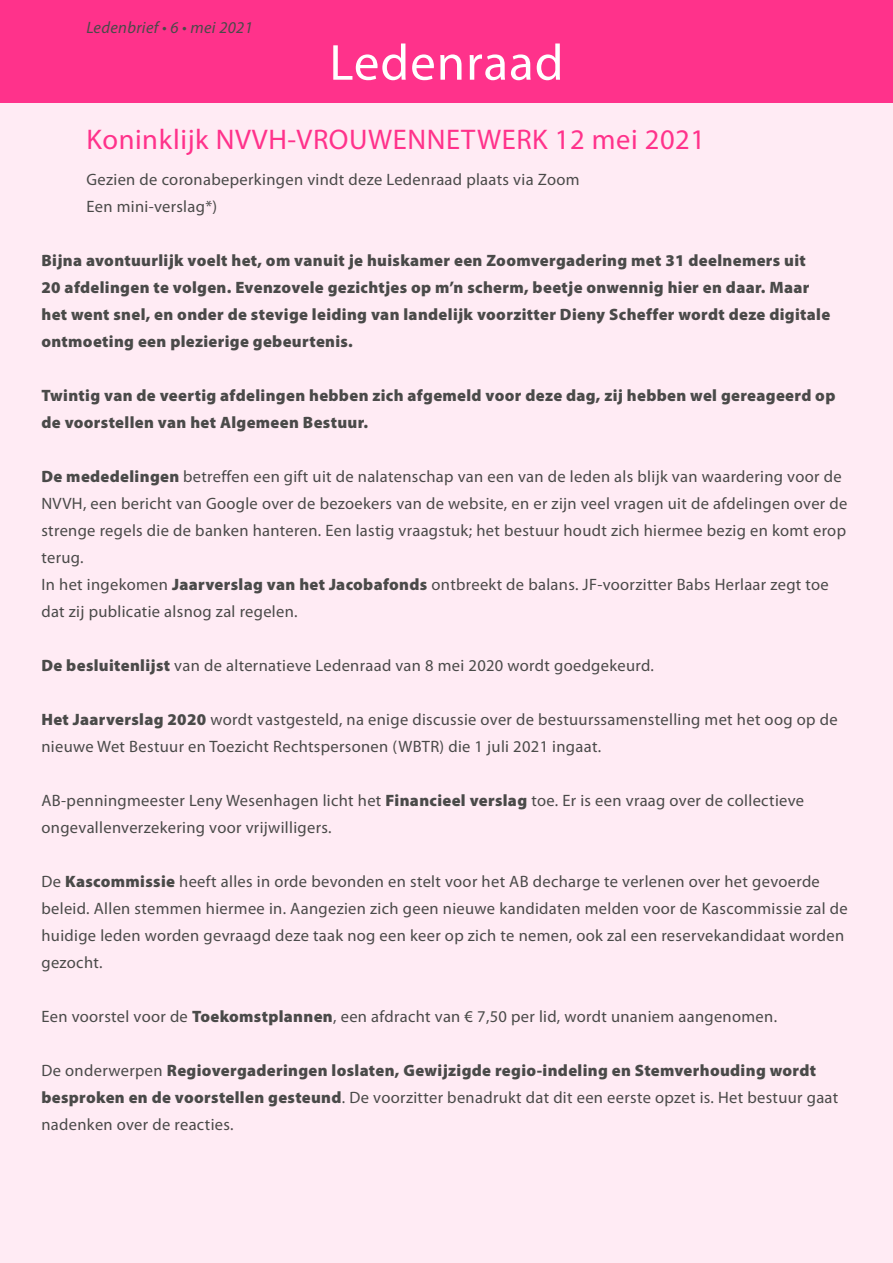
<style>
.page{position:relative;width:893px;height:1263px;background:#ffebf4}
.page>*{position:absolute;margin:0;border:0;box-sizing:border-box;transform-origin:0 0}
.t1{font:51px "Myriad Pro";letter-spacing:.02em;color:#fff}
.t2{font:28.5px "Myriad Pro";letter-spacing:.02em;color:#ff328b}
.t3{font:16.5px/27px "Myriad Pro";letter-spacing:.02em;color:#4a4a49}
.t4{font:900 16.5px/27px "Myriad Pro";letter-spacing:.02em;color:#4a4a49}
.t5{font:italic 16.5px "Myriad Pro";letter-spacing:.02em;color:#4a4a49}
.s1{font-weight:900}
.s2{font-weight:400}
</style>
<div class="page">
<div style="left:0;top:0;width:893px;height:102px;background:#ff328b"></div>
<p class="t5" style="left:86px;top:19px;width:168px">Ledenbrief • 6 • mei 2021</p>
<h1 class="t1" style="left:329px;top:35px;width:236px">Ledenraad</h1>
<h2 class="t2" style="left:86px;top:124px;width:620px">Koninklijk NVVH-VROUWENNETWERK 12 mei 2021</h2>
<p class="t3" style="left:86px;top:166px;width:495px">Gezien de coronabeperkingen vindt deze Ledenraad plaats via Zoom<br>Een mini-verslag*)</p>
<p class="t4" style="left:41px;top:247px;width:790px">Bijna avontuurlijk voelt het, om vanuit je huiskamer een Zoomvergadering met 31 deelnemers uit<br>20 afdelingen te volgen. Evenzovele gezichtjes op m’n scherm, beetje onwennig hier en daar. Maar het went snel, en onder de stevige leiding van landelijk voorzitter Dieny Scheffer wordt deze digitale ontmoeting een plezierige gebeurtenis.</p>
<p class="t4" style="left:41px;top:382px;width:795px">Twintig van de veertig afdelingen hebben zich afgemeld voor deze dag, zij hebben wel gereageerd op de voorstellen van het Algemeen Bestuur.</p>
<p class="t3" style="left:41px;top:463px;width:807px"><span class="s1">De mededelingen</span> betreffen een gift uit de nalatenschap van een van de leden als blijk van waardering voor de NVVH, een bericht van Google over de bezoekers van de website, en er zijn veel vragen uit de afdelingen over de strenge regels die de banken hanteren. Een lastig vraagstuk; het bestuur houdt zich hiermee bezig en komt erop terug.<br>In het ingekomen <span class="s1">Jaarverslag van het Jacobafonds</span> ontbreekt de balans. JF-voorzitter Babs Herlaar zegt toe dat zij publicatie alsnog zal regelen.</p>
<p class="t3" style="left:41px;top:652px;width:614px"><span class="s1">De besluitenlijst</span> van de alternatieve Ledenraad van 8 mei 2020 wordt goedgekeurd.</p>
<p class="t3" style="left:41px;top:706px;width:798px"><span class="s1">Het Jaarverslag 2020</span> wordt vastgesteld, na enige discussie over de bestuurssamenstelling met het oog op de nieuwe Wet Bestuur en Toezicht Rechtspersonen (WBTR) die 1 juli 2021 ingaat.</p>
<p class="t3" style="left:41px;top:787px;width:764px">AB-penningmeester Leny Wesenhagen licht het <span class="s1">Financieel verslag</span> toe. Er is een vraag over de collectieve ongevallenverzekering voor vrijwilligers.</p>
<p class="t3" style="left:41px;top:868px;width:808px">De <span class="s1">Kascommissie</span> heeft alles in orde bevonden en stelt voor het AB decharge te verlenen over het gevoerde beleid. Allen stemmen hiermee in. Aangezien zich geen nieuwe kandidaten melden voor de Kascommissie zal de huidige leden worden gevraagd deze taak nog een keer op zich te nemen, ook zal een reservekandidaat worden gezocht.</p>
<p class="t3" style="left:41px;top:1003px;width:737px">Een voorstel voor de <span class="s1">Toekomstplannen</span>, een afdracht van € 7,50 per lid, wordt unaniem aangenomen.</p>
<p class="t4" style="left:41px;top:1057px;width:798px"><span class="s2">De onderwerpen</span> Regiovergaderingen loslaten, Gewijzigde regio-indeling en Stemverhouding wordt besproken en de voorstellen gesteund<span class="s2">. De voorzitter benadrukt dat dit een eerste opzet is. Het bestuur gaat nadenken over de reacties.</span></p>
</div>
